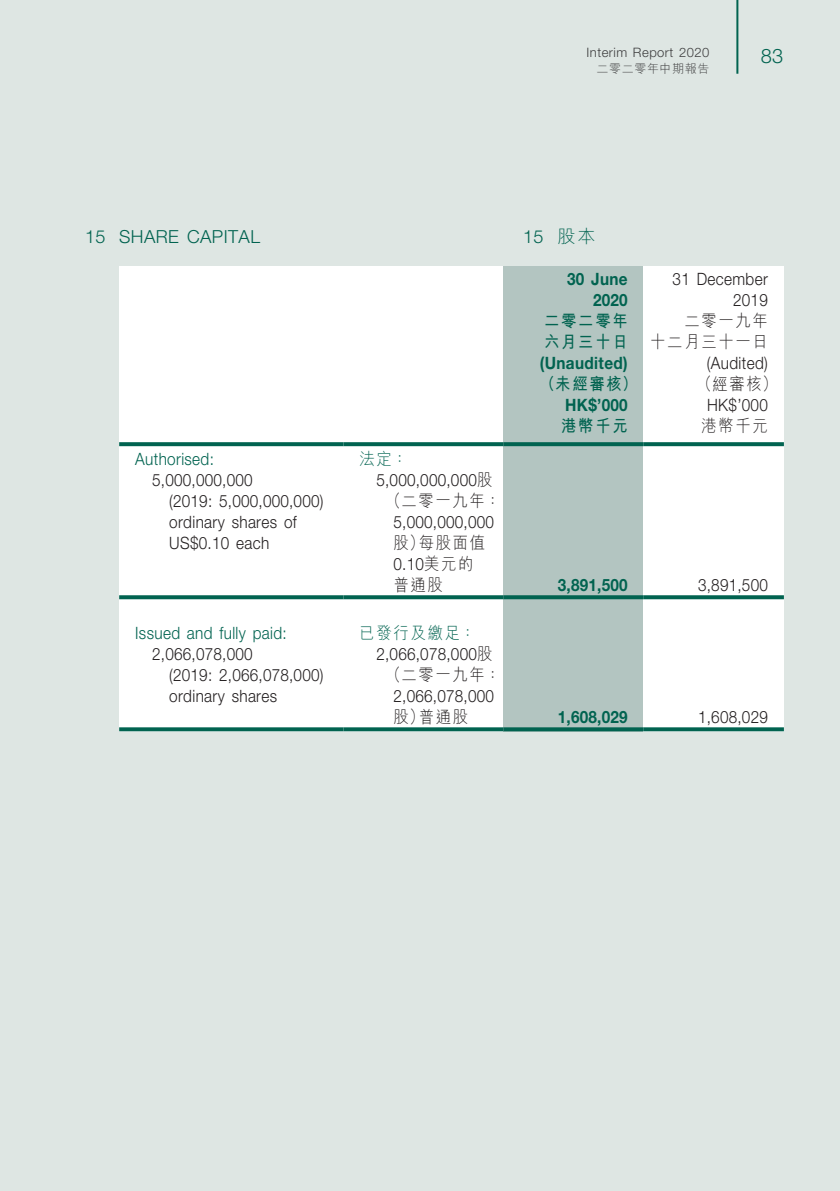
<style>
.page{position:relative;width:840px;height:1191px;background:#fff}
.page>*{position:absolute;margin:0;border:0;box-sizing:border-box;transform-origin:0 0}
.t1{font:300 20px "Helvetica Neue LT Std";color:#016350}
._03_H1{font:300 18px "Helvetica Neue LT Std";letter-spacing:.025em;color:#016350}
._15_Table_Stub{font:300 17px/21px "Helvetica Neue LT Std";letter-spacing:.015em;color:#231f20;scale:.9 1}
._01_Body_Text{font:300 17px/21px "Helvetica Neue LT Std";letter-spacing:.02em;color:#231f20;text-align:right;scale:.9 1}
._01_Body_Text-2{font:700 17px/21px "Helvetica Neue LT Std";letter-spacing:.015em;color:#016350;text-align:right;scale:.9 1}
._15_Table_Stub-2{font:300 17px "Helvetica Neue LT Std";letter-spacing:.025em;color:#016350;scale:.9 1}
._15_Table_Stub-3{font:300 17px "M Hei HK";letter-spacing:.115em;color:#231f20;scale:.9 1}
._01_Body_Text-3{font:300 17px/21px "M Hei HK";letter-spacing:.115em;color:#231f20;text-align:right;scale:.9 1}
._01_Body_Text-4{font:700 17px/21px "M Hei HK";letter-spacing:.115em;color:#016350;scale:.9 1}
._15_Table_Stub-4{font:300 17px "M Hei HK";letter-spacing:.115em;color:#016350;scale:.9 1}
.t2{font:300 13px "Helvetica Neue LT Std";letter-spacing:.035em;color:#3e3e3f}
.t3{font:300 12px "M Hei HK";letter-spacing:.05em;color:#3e3e3f}
.s1{font-family:"M Hei HK"}
</style>
<div class="page">
<div style="left:0;top:0;width:839px;height:1191px;background:#dee6e3"></div>
<hr style="left:736px;top:0;width:2px;height:74px;background:#016350">
<div style="left:119px;top:266px;width:224px;height:42px;background:#fff"></div>
<div style="left:343px;top:266px;width:160px;height:42px;background:#fff"></div>
<div style="left:503px;top:266px;width:140px;height:42px;background:#b3c5c1"></div>
<div style="left:643px;top:266px;width:140px;height:42px;background:#fff"></div>
<div style="left:119px;top:308px;width:224px;height:42px;background:#fff"></div>
<div style="left:343px;top:308px;width:160px;height:42px;background:#fff"></div>
<div style="left:503px;top:308px;width:140px;height:42px;background:#b3c5c1"></div>
<div style="left:643px;top:308px;width:140px;height:42px;background:#fff"></div>
<div style="left:119px;top:350px;width:224px;height:21px;background:#fff"></div>
<div style="left:343px;top:350px;width:160px;height:21px;background:#fff"></div>
<div style="left:503px;top:350px;width:140px;height:21px;background:#b3c5c1"></div>
<div style="left:643px;top:350px;width:140px;height:21px;background:#fff"></div>
<div style="left:119px;top:371px;width:224px;height:21px;background:#fff"></div>
<div style="left:343px;top:371px;width:160px;height:21px;background:#fff"></div>
<div style="left:503px;top:371px;width:140px;height:21px;background:#b3c5c1"></div>
<div style="left:643px;top:371px;width:140px;height:21px;background:#fff"></div>
<div style="left:119px;top:392px;width:224px;height:21px;background:#fff"></div>
<div style="left:343px;top:392px;width:160px;height:21px;background:#fff"></div>
<div style="left:503px;top:392px;width:140px;height:21px;background:#b3c5c1"></div>
<div style="left:643px;top:392px;width:140px;height:21px;background:#fff"></div>
<div style="left:119px;top:413px;width:224px;height:27px;background:#fff"></div>
<div style="left:343px;top:413px;width:160px;height:27px;background:#fff"></div>
<div style="left:503px;top:413px;width:140px;height:27px;background:#b3c5c1"></div>
<div style="left:643px;top:413px;width:140px;height:27px;background:#fff"></div>
<div style="left:119px;top:440px;width:224px;height:6px;background:#fff"></div>
<div style="left:343px;top:440px;width:160px;height:6px;background:#fff"></div>
<div style="left:503px;top:440px;width:140px;height:6px;background:#b3c5c1"></div>
<div style="left:643px;top:440px;width:140px;height:6px;background:#fff"></div>
<div style="left:119px;top:446px;width:224px;height:21px;background:#fff"></div>
<div style="left:343px;top:446px;width:160px;height:21px;background:#fff"></div>
<div style="left:503px;top:446px;width:140px;height:21px;background:#b3c5c1"></div>
<div style="left:643px;top:446px;width:140px;height:21px;background:#fff"></div>
<div style="left:119px;top:467px;width:224px;height:126px;background:#fff"></div>
<div style="left:343px;top:467px;width:160px;height:126px;background:#fff"></div>
<div style="left:503px;top:467px;width:140px;height:126px;background:#b3c5c1"></div>
<div style="left:643px;top:467px;width:140px;height:126px;background:#fff"></div>
<div style="left:119px;top:593px;width:224px;height:6px;background:#fff"></div>
<div style="left:343px;top:593px;width:160px;height:6px;background:#fff"></div>
<div style="left:503px;top:593px;width:140px;height:6px;background:#b3c5c1"></div>
<div style="left:643px;top:593px;width:140px;height:6px;background:#fff"></div>
<div style="left:119px;top:599px;width:224px;height:21px;background:#fff"></div>
<div style="left:343px;top:599px;width:160px;height:21px;background:#fff"></div>
<div style="left:503px;top:599px;width:140px;height:21px;background:#b3c5c1"></div>
<div style="left:643px;top:599px;width:140px;height:21px;background:#fff"></div>
<div style="left:119px;top:620px;width:224px;height:21px;background:#fff"></div>
<div style="left:343px;top:620px;width:160px;height:21px;background:#fff"></div>
<div style="left:503px;top:620px;width:140px;height:21px;background:#b3c5c1"></div>
<div style="left:643px;top:620px;width:140px;height:21px;background:#fff"></div>
<div style="left:119px;top:641px;width:224px;height:84px;background:#fff"></div>
<div style="left:343px;top:641px;width:160px;height:84px;background:#fff"></div>
<div style="left:503px;top:641px;width:140px;height:84px;background:#b3c5c1"></div>
<div style="left:643px;top:641px;width:140px;height:84px;background:#fff"></div>
<div style="left:119px;top:725px;width:224px;height:6px;background:#fff"></div>
<div style="left:343px;top:725px;width:160px;height:6px;background:#fff"></div>
<div style="left:503px;top:725px;width:140px;height:6px;background:#b3c5c1"></div>
<div style="left:643px;top:725px;width:140px;height:6px;background:#fff"></div>
<svg style="left:119px;top:442px;width:224px;height:4px"></svg>
<svg style="left:343px;top:442px;width:160px;height:4px"></svg>
<svg style="left:503px;top:442px;width:140px;height:4px"></svg>
<svg style="left:643px;top:442px;width:140px;height:4px"></svg>
<svg style="left:119px;top:595px;width:224px;height:4px"></svg>
<svg style="left:343px;top:595px;width:160px;height:4px"></svg>
<svg style="left:503px;top:595px;width:140px;height:4px"></svg>
<svg style="left:643px;top:595px;width:140px;height:4px"></svg>
<svg style="left:119px;top:727px;width:224px;height:4px"></svg>
<svg style="left:343px;top:727px;width:160px;height:4px"></svg>
<svg style="left:503px;top:727px;width:140px;height:4px"></svg>
<svg style="left:643px;top:727px;width:140px;height:4px"></svg>
<p class="t2" style="left:586px;top:45px;width:124px">Interim Report 2020</p>
<p class="t3" style="left:596px;top:60px;width:114px">二零二零年中期報告</p>
<p class="t1" style="left:760px;top:43px;width:24px">83</p>
<p class="_03_H1" style="left:85px;top:225px;width:176px">15 SHARE CAPITAL</p>
<p class="_03_H1" style="left:523px;top:225px;width:74px">15 <span class="s1">股本</span></p>
<p class="_01_Body_Text-2" style="left:566px;top:268px;width:69px">30 June<br>2020</p>
<p class="_01_Body_Text" style="left:672px;top:268px;width:107px">31 December<br>2019</p>
<p class="_01_Body_Text-4" style="left:544px;top:309px;width:94px">二零二零年六月三十日</p>
<p class="_01_Body_Text-3" style="left:649px;top:309px;width:132px">二零一九年<br>十二月三十一日</p>
<p class="_01_Body_Text-2" style="left:539px;top:352px;width:99px">(Unaudited)</p>
<p class="_01_Body_Text" style="left:706px;top:352px;width:69px">(Audited)</p>
<p class="_01_Body_Text-4" style="left:539px;top:372px;width:110px">（未經審核）</p>
<p class="_01_Body_Text-3" style="left:696px;top:372px;width:91px">（經審核）</p>
<p class="_01_Body_Text-2" style="left:565px;top:394px;width:71px">HK$’000</p>
<p class="_01_Body_Text" style="left:706px;top:394px;width:69px">HK$’000</p>
<p class="_01_Body_Text-4" style="left:561px;top:414px;width:75px">港幣千元</p>
<p class="_01_Body_Text-3" style="left:701px;top:414px;width:75px">港幣千元</p>
<p class="_15_Table_Stub-2" style="left:135px;top:448px;width:89px">Authorised:</p>
<p class="_15_Table_Stub-4" style="left:359px;top:447px;width:55px">法定：</p>
<p class="_15_Table_Stub" style="left:169px;top:469px;width:173px;text-indent:-17px">5,000,000,000<br>(2019: 5,000,000,000) ordinary shares of<br>US$0.10 each</p>
<p class="_15_Table_Stub" style="left:376px;top:469px;width:130px">5,000,000,000<span class="s1">股</span></p>
<p class="_15_Table_Stub-3" style="left:385px;top:489px;width:129px">（二零一九年：</p>
<p class="_15_Table_Stub" style="left:393px;top:511px;width:113px">5,000,000,000</p>
<p class="_15_Table_Stub-3" style="left:393px;top:531px;width:103px">股）每股面值</p>
<p class="_15_Table_Stub" style="left:393px;top:553px;width:90px">0.10<span class="s1">美元的</span></p>
<p class="_15_Table_Stub-3" style="left:393px;top:573px;width:56px">普通股</p>
<p class="_01_Body_Text-2" style="left:557px;top:574px;width:79px">3,891,500</p>
<p class="_01_Body_Text" style="left:697px;top:574px;width:79px">3,891,500</p>
<p class="_15_Table_Stub-2" style="left:135px;top:622px;width:170px">Issued and fully paid:</p>
<p class="_15_Table_Stub-4" style="left:359px;top:621px;width:130px">已發行及繳足：</p>
<p class="_15_Table_Stub" style="left:169px;top:643px;width:173px;text-indent:-17px">2,066,078,000<br>(2019: 2,066,078,000) ordinary shares</p>
<p class="_15_Table_Stub" style="left:376px;top:643px;width:130px">2,066,078,000<span class="s1">股</span></p>
<p class="_15_Table_Stub-3" style="left:385px;top:663px;width:129px">（二零一九年：</p>
<p class="_15_Table_Stub" style="left:393px;top:685px;width:113px">2,066,078,000</p>
<p class="_15_Table_Stub-3" style="left:393px;top:705px;width:84px">股）普通股</p>
<p class="_01_Body_Text-2" style="left:557px;top:706px;width:79px">1,608,029</p>
<p class="_01_Body_Text" style="left:697px;top:706px;width:79px">1,608,029</p>
</div>
